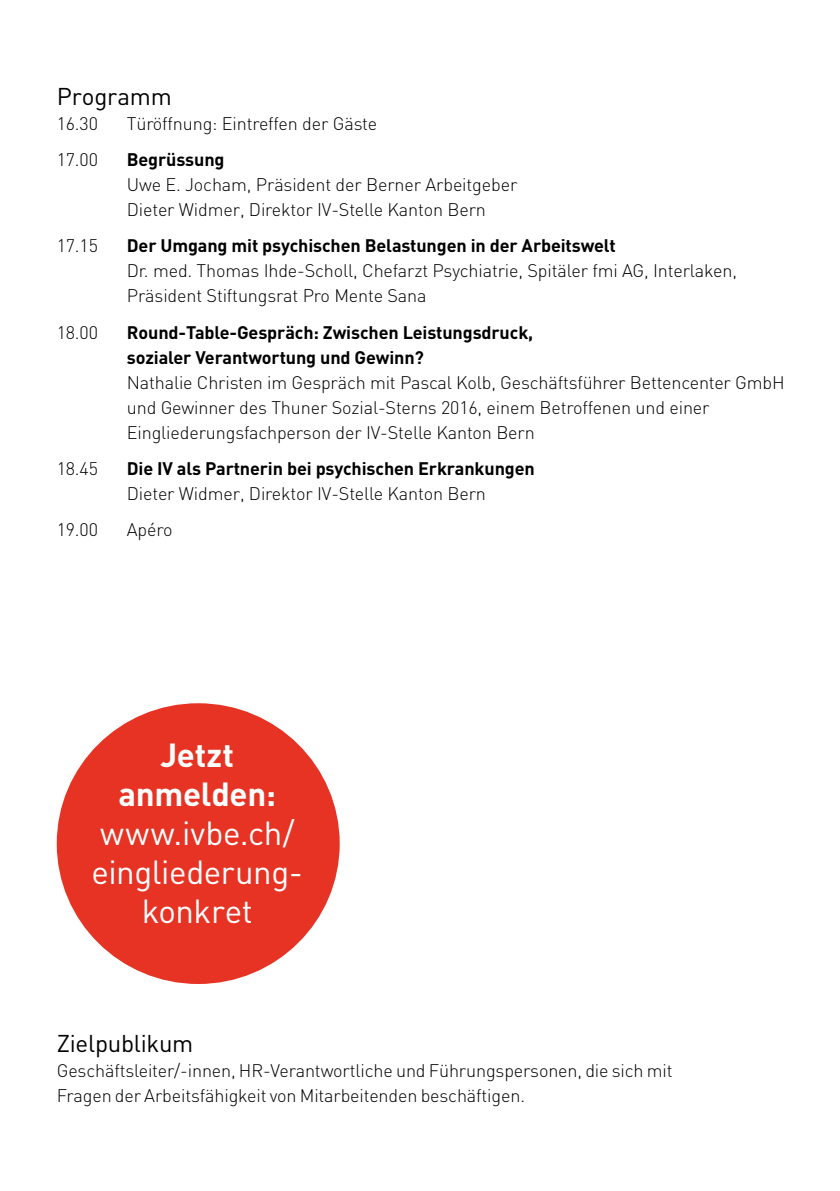
<style>
.page{position:relative;width:840px;height:1191px;background:#fff}
.page>*{position:absolute;margin:0;border:0;box-sizing:border-box;transform-origin:0 0}
.t1{font:33px/39px "DIN";letter-spacing:-.01em;color:#fff;text-align:center}
.t2{font:700 33px/39px "DIN";letter-spacing:-.01em;color:#fff;text-align:center}
.t3{font:24px "DIN";letter-spacing:-.01em;color:#000}
.t4{font:300 18px/25px "DIN";letter-spacing:-.01em;color:#000}
.t5{font:700 18px/25px "DIN";letter-spacing:-.005em;color:#000}
</style>
<div class="page">
<div style="left:57px;top:703px;width:282px;height:281px;background:#e63323;border-radius:50%"></div>
<h2 class="t3" style="left:57px;top:81px;width:116px">Programm</h2>
<p class="t4" style="left:57px;top:110px;width:43px">16.30</p>
<p class="t4" style="left:127px;top:110px;width:252px">Türöffnung: Eintreffen der Gäste</p>
<p class="t4" style="left:57px;top:147px;width:43px">17.00</p>
<p class="t5" style="left:127px;top:146px;width:99px">Begrüssung</p>
<p class="t4" style="left:127px;top:172px;width:392px">Uwe E. Jocham, Präsident der Berner Arbeitgeber<br>Dieter Widmer, Direktor IV-Stelle Kanton Bern</p>
<p class="t4" style="left:57px;top:233px;width:43px">17.15</p>
<p class="t5" style="left:127px;top:232px;width:490px">Der Umgang mit psychischen Belastungen in der Arbeitswelt</p>
<p class="t4" style="left:127px;top:258px;width:611px">Dr. med. Thomas Ihde-Scholl, Chefarzt Psychiatrie, Spitäler fmi AG, Interlaken,<br>Präsident Stiftungsrat Pro Mente Sana</p>
<p class="t4" style="left:57px;top:319px;width:43px">18.00</p>
<p class="t5" style="left:127px;top:319px;width:408px">Round-Table-Gespräch: Zwischen Leistungsdruck, sozialer Verantwortung und Gewinn?</p>
<p class="t4" style="left:127px;top:369px;width:659px">Nathalie Christen im Gespräch mit Pascal Kolb, Geschäftsführer Bettencenter GmbH und Gewinner des Thuner Sozial-Sterns 2016, einem Betroffenen und einer<br>Eingliederungsfachperson der IV-Stelle Kanton Bern</p>
<p class="t4" style="left:57px;top:456px;width:43px">18.45</p>
<p class="t5" style="left:127px;top:455px;width:409px">Die IV als Partnerin bei psychischen Erkrankungen</p>
<p class="t4" style="left:127px;top:481px;width:360px">Dieter Widmer, Direktor IV-Stelle Kanton Bern</p>
<p class="t4" style="left:57px;top:517px;width:43px">19.00</p>
<p class="t4" style="left:127px;top:517px;width:47px">Apéro</p>
<h1 class="t2" style="left:118px;top:734px;width:159px">Jetzt anmelden:</h1>
<h1 class="t1" style="left:91px;top:813px;width:213px">www.ivbe.ch/ eingliederung&shy;konkret</h1>
<h2 class="t3" style="left:57px;top:1028px;width:138px">Zielpublikum</h2>
<p class="t4" style="left:57px;top:1058px;width:617px">Geschäftsleiter/-innen, HR-Verantwortliche und Führungspersonen, die sich mit<br>Fragen der Arbeitsfähigkeit von Mitarbeitenden beschäftigen.</p>
</div>
